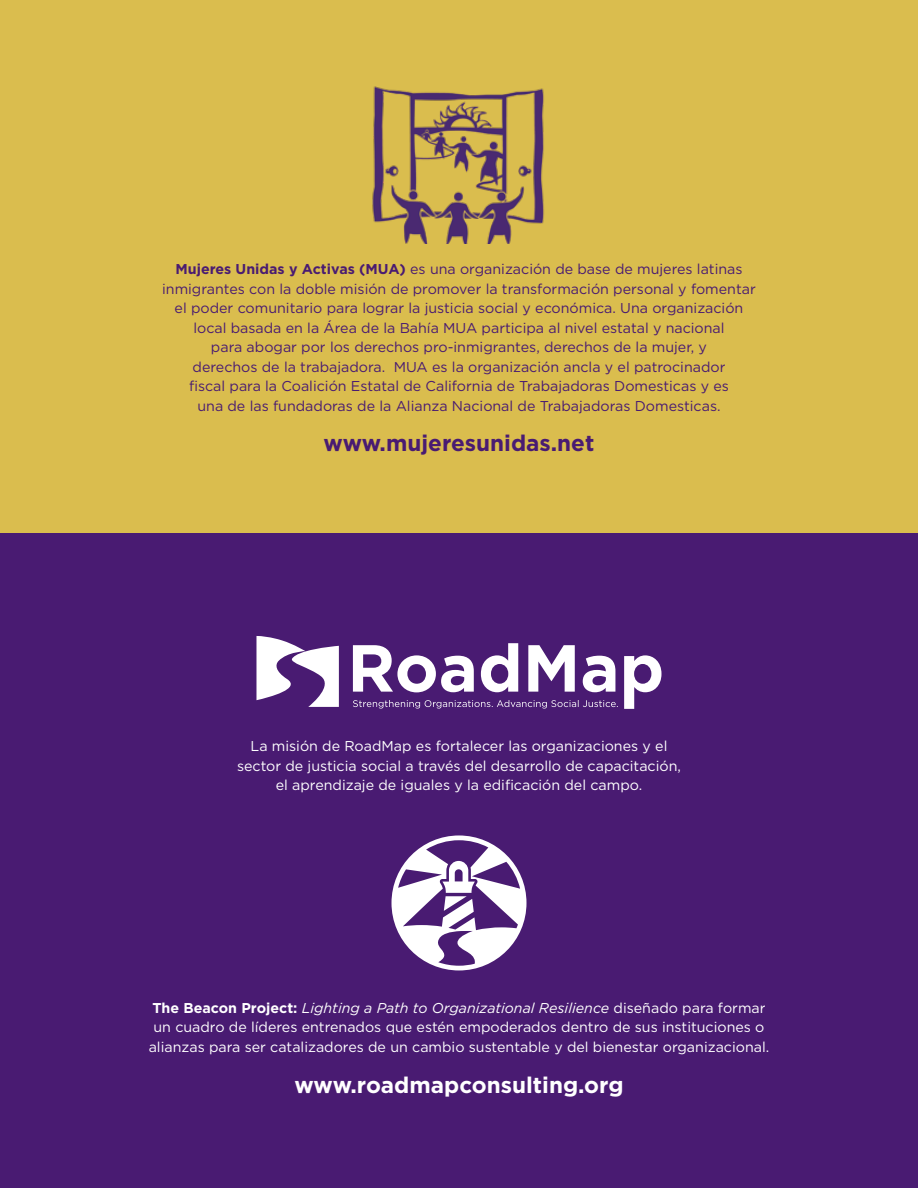
<style>
.page{position:relative;width:918px;height:1188px;background:#fff}
.page>*{position:absolute;margin:0;border:0;box-sizing:border-box;transform-origin:0 0}
.t1{font:700 22.5px "Gotham";color:#fff}
.t2{font:700 22.5px "Gotham";color:#491b72}
.t3{font:14.25px/19.5px "Gotham";color:#491b72;text-align:center}
.t4{font:14.25px/19.5px "Gotham";color:#fff;text-align:center}
.s1{font-weight:700}
.s2{font-style:italic}
</style>
<div class="page">
<div style="left:0;top:0;width:918px;height:554px;background:#dabd4e"></div>
<div style="left:0;top:533px;width:918px;height:655px;background:#491b72"></div>
<img style="left:372px;top:86px;width:172px;height:158px">
<svg style="left:256px;top:636px;width:405px;height:73px"></svg>
<svg style="left:392px;top:835px;width:135px;height:135px"></svg>
<p class="t3" style="left:162px;top:259px;width:595px"><span class="s1">Mujeres Unidas y Activas (MUA)</span> es una organización de base de mujeres latinas inmigrantes con la doble misión de promover la transformación personal y fomentar el poder comunitario para lograr la justicia social y económica. Una organización local basada en la Área de la Bahía MUA participa al nivel estatal y nacional<br>para abogar por los derechos pro-inmigrantes, derechos de la mujer, y<br>derechos de la trabajadora. MUA es la organización ancla y el patrocinador<br>fiscal para la Coalición Estatal de California de Trabajadoras Domesticas y es<br>una de las fundadoras de la Alianza Nacional de Trabajadoras Domesticas.</p>
<h1 class="t2" style="left:324px;top:429px;width:272px">www.mujeresunidas.net</h1>
<p class="t4" style="left:237px;top:736px;width:446px">La misión de RoadMap es fortalecer las organizaciones y el sector de justicia social a través del desarrollo de capacitación, el aprendizaje de iguales y la edificación del campo.</p>
<p class="t4" style="left:149px;top:998px;width:622px"><span class="s1">The Beacon Project:</span> <span class="s2">Lighting a Path to Organizational Resilience</span> diseñado para formar un cuadro de líderes entrenados que estén empoderados dentro de sus instituciones o alianzas para ser catalizadores de un cambio sustentable y del bienestar organizacional.</p>
<h1 class="t1" style="left:294px;top:1070px;width:331px">www.roadmapconsulting.org</h1>
</div>
